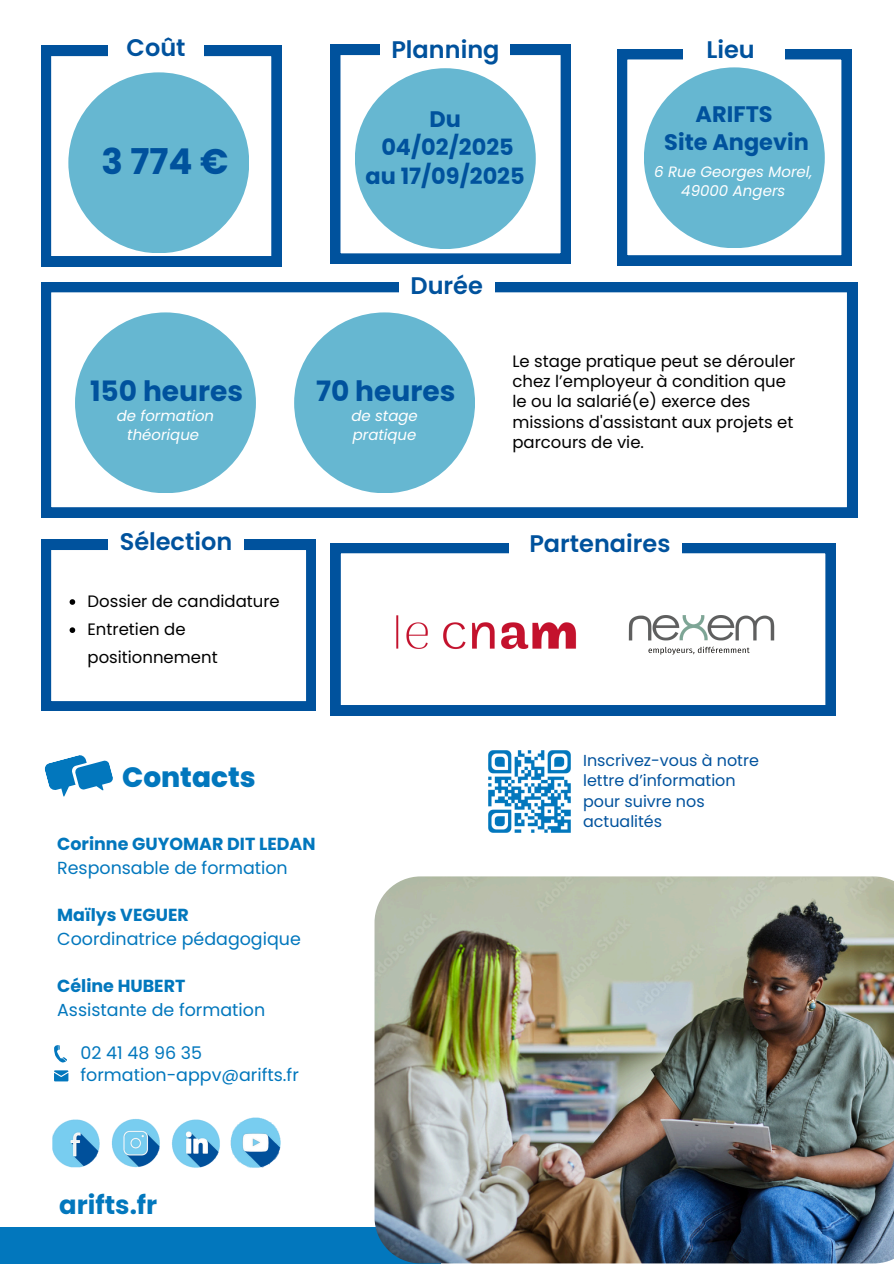
<style>
.page{position:relative;width:894px;height:1264px;background:#fff}
.page>*{position:absolute;margin:0;border:0;box-sizing:border-box;transform-origin:0 0}
.t1{font:700 35.55px "Poppins";color:#00529d}
.t2{font:700 28.05px "Poppins";color:#00529d}
.t3{font:800 27.9px "Poppins";color:#0277bd}
.t4{font:700 25.8px "Poppins";color:#0277bd}
.t5{font:600 24px "Poppins";color:#00529d}
.t6{font:700 22.35px/28.2px "Poppins";color:#00529d;text-align:center}
.t7{font:17.4px/23.7px "Poppins";color:#0277bd}
.t8{font:700 17.4px/23.7px "Poppins";color:#0277bd}
.t9{font:16.5px/20.2px "Poppins";color:#000}
.t10{font:15.9px/20.2px "Poppins";color:#00529d}
.t11{font:italic 15px/19.2px "Poppins";color:#fff;text-align:center}
.t12{font:italic 14.85px/19.2px "Poppins";color:#fff;text-align:center}
.s1{font-weight:400}
.s2{font-weight:700}
</style>
<div class="page">
<div style="left:0;top:1226px;width:440px;height:37px;background:#0277bd"></div>
<img style="left:488px;top:750px;width:83px;height:83px">
<img style="left:52px;top:1117px;width:228px;height:51px">
<img style="left:374px;top:876px;width:519px;height:387px">
<svg style="left:41px;top:282px;width:815px;height:235px"></svg>
<svg style="left:617px;top:49px;width:234px;height:216px"></svg>
<div style="left:682px;top:34px;width:102px;height:33px;background:#fff"></div>
<svg style="left:41px;top:46px;width:240px;height:220px"></svg>
<div style="left:108px;top:33px;width:96px;height:33px;background:#fff"></div>
<svg style="left:330px;top:45px;width:240px;height:218px"></svg>
<div style="left:380px;top:35px;width:130px;height:32px;background:#fff"></div>
<div style="left:399px;top:271px;width:95px;height:32px;background:#fff"></div>
<svg style="left:41px;top:540px;width:274px;height:171px"></svg>
<svg style="left:70px;top:599px;width:5px;height:6px"></svg>
<svg style="left:70px;top:627px;width:5px;height:6px"></svg>
<div style="left:108px;top:531px;width:136px;height:33px;background:#fff"></div>
<svg style="left:330px;top:543px;width:504px;height:172px"></svg>
<div style="left:509px;top:529px;width:172px;height:32px;background:#fff"></div>
<div style="left:643px;top:67px;width:181px;height:181px;background:#66b7d1;border-radius:50%"></div>
<div style="left:68px;top:72px;width:181px;height:181px;background:#66b7d1;border-radius:50%"></div>
<div style="left:355px;top:68px;width:180px;height:181px;background:#66b7d1;border-radius:50%"></div>
<div style="left:75px;top:312px;width:181px;height:181px;background:#66b7d1;border-radius:50%"></div>
<div style="left:294px;top:312px;width:181px;height:181px;background:#66b7d1;border-radius:50%"></div>
<img style="left:619px;top:596px;width:162px;height:71px">
<img style="left:396px;top:614px;width:180px;height:36px">
<svg style="left:44px;top:755px;width:69px;height:42px"></svg>
<svg style="left:54px;top:1045px;width:13px;height:17px"></svg>
<svg style="left:54px;top:1070px;width:14px;height:11px"></svg>
<p class="t5" style="left:127px;top:31px;width:60px">Coût</p>
<h2 class="t5" style="left:391px;top:32px;width:110px">Planning</h2>
<h3 class="t5" style="left:706px;top:33px;width:50px">Lieu</h3>
<p class="t1" style="left:101px;top:137px;width:128px">3 774 €</p>
<h3 class="t6" style="left:381px;top:105px;width:134px">Du<br>04/02/2025</h3>
<h3 class="t6" style="left:365px;top:162px;width:160px">au 17/09/2025</h3>
<p class="t5" style="left:410px;top:269px;width:74px">Durée</p>
<p class="t6" style="left:664px;top:100px;width:146px">ARIFTS<br>Site Angevin</p>
<p class="t11" style="left:654px;top:162px;width:160px">6 Rue Georges Morel,<br>49000 Angers</p>
<p class="t2" style="left:90px;top:372px;width:154px">150 heures</p>
<p class="t2" style="left:316px;top:372px;width:141px">70 heures</p>
<p class="t12" style="left:117px;top:406px;width:99px">de formation théorique</p>
<h4 class="t12" style="left:351px;top:406px;width:68px">de stage</h4>
<h2 class="t12" style="left:352px;top:425px;width:65px">pratique</h2>
<p class="t9" style="left:512px;top:351px;width:284px">Le stage pratique peut se dérouler chez l’employeur à condition que le ou la salarié(e) exerce des missions d'assistant aux projets et parcours de vie.</p>
<p class="t5" style="left:120px;top:525px;width:114px">Sélection</p>
<h3 class="t5" style="left:529px;top:527px;width:143px">Partenaires</h3>
<p class="t9" style="left:87px;top:591px;width:194px">Dossier de candidature</p>
<h2 class="t9" style="left:87px;top:615px;width:132px;line-height:28.2px">Entretien de positionnement</h2>
<h4 class="t3" style="left:122px;top:757px;width:135px">Contacts</h4>
<h4 class="t8" style="left:57px;top:832px;width:260px">Corinne GUYOMAR DIT LEDAN<br><span class="s1">Responsable de formation</span></h4>
<p class="t7" style="left:57px;top:903px;width:245px"><span class="s2">Maïlys VEGUER<br></span>Coordinatrice pédagogique</p>
<p class="t7" style="left:57px;top:974px;width:209px"><span class="s2">Céline HUBERT<br></span>Assistante de formation</p>
<p class="t7" style="left:80px;top:1042px;width:220px;line-height:21.3px">02 41 48 96 35 formation-appv@arifts.fr</p>
<h3 class="t4" style="left:59px;top:1186px;width:100px">arifts.fr</h3>
<h3 class="t10" style="left:583px;top:750px;width:177px">Inscrivez-vous à notre lettre d’information pour suivre nos actualités</h3>
</div>
